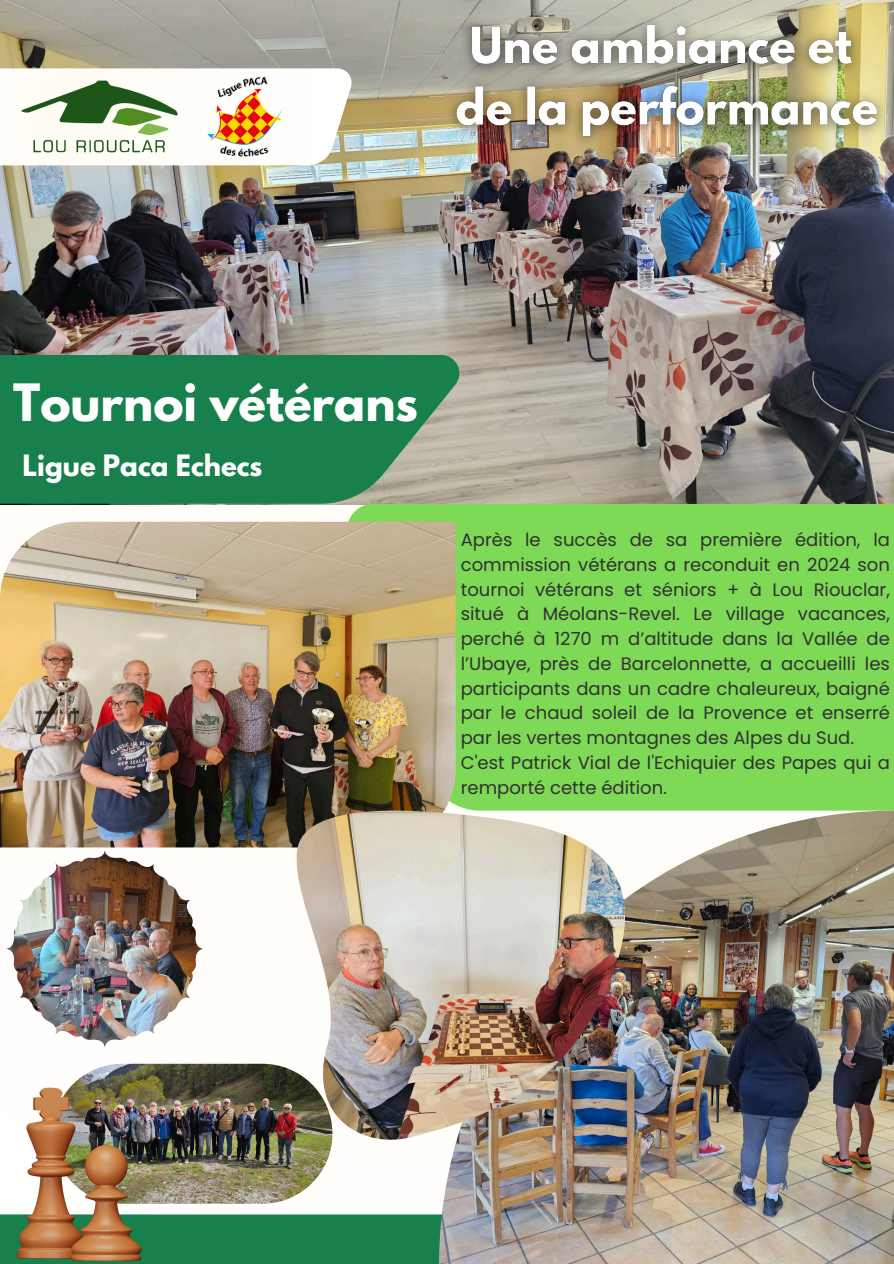
<style>
.page{position:relative;width:894px;height:1264px;background:#fff}
.page>*{position:absolute;margin:0;border:0;box-sizing:border-box;transform-origin:0 0}
.t1{font:700 45.6px "League Spartan";color:#fff}
.t2{font:700 26.1px "League Spartan";color:#fff}
.t3{font:18px/24.8px "Poppins";color:#303030;text-align:justify}
</style>
<div class="page">
<img style="left:0;top:0;width:893px;height:504px">
<div style="left:346px;top:503px;width:547px;height:307px;background:#7ed957"></div>
<div style="left:0;top:355px;width:459px;height:148px;background:#18804d"></div>
<div style="left:0;top:1214px;width:833px;height:49px;background:#18804d"></div>
<div style="left:0;top:68px;width:351px;height:97px;background:#fff"></div>
<img style="left:0;top:68px;width:192px;height:85px">
<img style="left:207px;top:76px;width:76px;height:81px">
<img style="left:5px;top:849px;width:199px;height:199px">
<img style="left:0;top:521px;width:455px;height:326px">
<img style="left:52px;top:1063px;width:280px;height:140px;border-radius:70px">
<img style="left:439px;top:810px;width:454px;height:453px">
<img style="left:296px;top:810px;width:328px;height:329px">
<img style="left:0;top:1086px;width:161px;height:174px">
<img style="left:436px;top:7px;width:457px;height:151px">
<p class="t1" style="left:13px;top:380px;width:406px">Tournoi vétérans</p>
<p class="t2" style="left:22px;top:452px;width:241px">Ligue Paca Echecs</p>
<p class="t3" style="left:460px;top:527px;width:430px">Après le succès de sa première édition, la commission vétérans a reconduit en 2024 son tournoi vétérans et séniors + à Lou Riouclar, situé à Méolans-Revel. Le village vacances, perché à 1270 m d’altitude dans la Vallée de l’Ubaye, près de Barcelonnette, a accueilli les participants dans un cadre chaleureux, baigné par le chaud soleil de la Provence et enserré par les vertes montagnes des Alpes du Sud.</p>
<p class="t3" style="left:460px;top:750px;width:430px">C'est Patrick Vial de l'Echiquier des Papes qui a remporté cette édition.</p>
</div>
